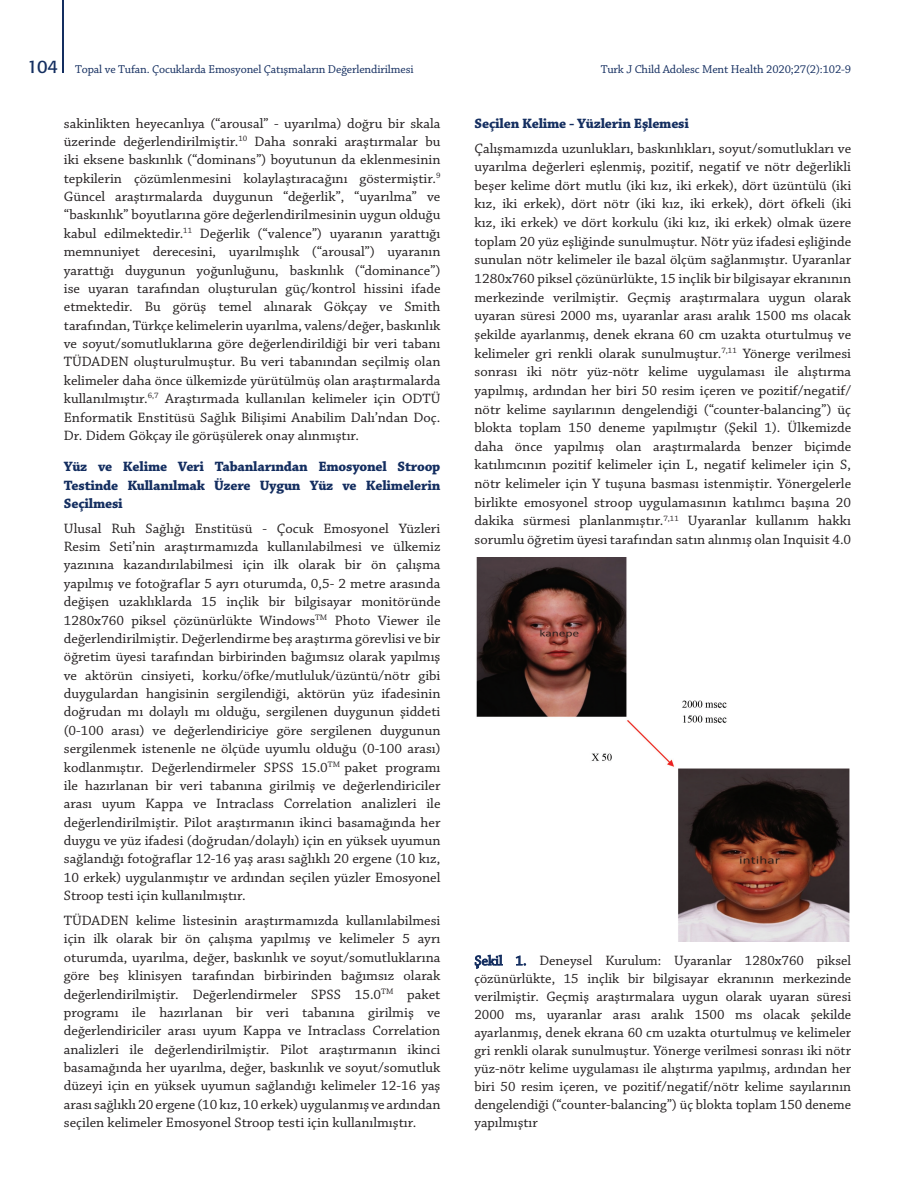
<style>
.page{position:relative;width:915px;height:1191px;background:#fff}
.page>*{position:absolute;margin:0;border:0;box-sizing:border-box;transform-origin:0 0}
.t1{font:14.25px/18.3px "Chaparral Pro";color:#231f20;text-align:justify}
.t2{font:700 14.25px/18.3px "Chaparral Pro";letter-spacing:-.015em;color:#142e60;text-align:justify}
.t3{font:12px "Chaparral Pro";letter-spacing:-.01em;color:#142e60}
.s1{font-family:"Formata Tr";font-size:18px}
.s2{color:#142e60}
</style>
<div class="page">
<hr style="left:62px;top:0;width:2px;height:73px;background:#142e60">
<img style="left:476px;top:558px;width:374px;height:383px">
<p class="t3" style="left:27px;top:62px;width:388px"><span class="s1">104</span> Topal ve Tufan. Çocuklarda Emosyonel Çatışmaların Değerlendirilmesi</p>
<p class="t3" style="left:600px;top:62px;width:252px">Turk J Child Adolesc Ment Health 2020;27(2):102-9</p>
<p class="t1" style="left:64px;top:114px;width:378px">sakinlikten heyecanlıya (“arousal” - uyarılma) doğru bir skala üzerinde değerlendirilmiştir.<sup>10</sup> Daha sonraki araştırmalar bu iki eksene baskınlık (“dominans”) boyutunun da eklenmesinin tepkilerin çözümlenmesini kolaylaştıracağını göstermiştir.<sup>9<br></sup>Güncel araştırmalarda duygunun “değerlik”, “uyarılma” ve “baskınlık” boyutlarına göre değerlendirilmesinin uygun olduğu kabul edilmektedir.<sup>11</sup> Değerlik (“valence”) uyaranın yarattığı memnuniyet derecesini, uyarılmışlık (“arousal”) uyaranın yarattığı duygunun yoğunluğunu, baskınlık (“dominance”) ise uyaran tarafından oluşturulan güç/kontrol hissini ifade etmektedir. Bu görüş temel alınarak Gökçay ve Smith tarafından, Türkçe kelimelerin uyarılma, valens/değer, baskınlık ve soyut/somutluklarına göre değerlendirildiği bir veri tabanı TÜDADEN oluşturulmuştur. Bu veri tabanından seçilmiş olan kelimeler daha önce ülkemizde yürütülmüş olan araştırmalarda kullanılmıştır.<sup>6,7</sup> Araştırmada kullanılan kelimeler için ODTÜ Enformatik Enstitüsü Sağlık Bilişimi Anabilim Dalı’ndan Doç.<br>Dr. Didem Gökçay ile görüşülerek onay alınmıştır.</p>
<p class="t2" style="left:64px;top:458px;width:378px">Yüz ve Kelime Veri Tabanlarından Emosyonel Stroop Testinde Kullanılmak Üzere Uygun Yüz ve Kelimelerin Seçilmesi</p>
<p class="t1" style="left:64px;top:519px;width:378px">Ulusal Ruh Sağlığı Enstitüsü - Çocuk Emosyonel Yüzleri Resim Seti’nin araştırmamızda kullanılabilmesi ve ülkemiz yazınına kazandırılabilmesi için ilk olarak bir ön çalışma yapılmış ve fotoğraflar 5 ayrı oturumda, 0,5- 2 metre arasında değişen uzaklıklarda 15 inçlik bir bilgisayar monitöründe 1280x760 piksel çözünürlükte Windows<sup>TM</sup> Photo Viewer ile değerlendirilmiştir. Değerlendirme beş araştırma görevlisi ve bir öğretim üyesi tarafından birbirinden bağımsız olarak yapılmış ve aktörün cinsiyeti, korku/öfke/mutluluk/üzüntü/nötr gibi duygulardan hangisinin sergilendiği, aktörün yüz ifadesinin doğrudan mı dolaylı mı olduğu, sergilenen duygunun şiddeti (0-100 arası) ve değerlendiriciye göre sergilenen duygunun sergilenmek istenenle ne ölçüde uyumlu olduğu (0-100 arası) kodlanmıştır. Değerlendirmeler SPSS 15.0<sup>TM</sup> paket programı ile hazırlanan bir veri tabanına girilmiş ve değerlendiriciler arası uyum Kappa ve Intraclass Correlation analizleri ile değerlendirilmiştir. Pilot araştırmanın ikinci basamağında her duygu ve yüz ifadesi (doğrudan/dolaylı) için en yüksek uyumun sağlandığı fotoğraflar 12-16 yaş arası sağlıklı 20 ergene (10 kız, 10 erkek) uygulanmıştır ve ardından seçilen yüzler Emosyonel Stroop testi için kullanılmıştır.</p>
<p class="t1" style="left:64px;top:912px;width:378px">TÜDADEN kelime listesinin araştırmamızda kullanılabilmesi için ilk olarak bir ön çalışma yapılmış ve kelimeler 5 ayrı oturumda, uyarılma, değer, baskınlık ve soyut/somutluklarına göre beş klinisyen tarafından birbirinden bağımsız olarak değerlendirilmiştir. Değerlendirmeler SPSS 15.0<sup>TM</sup> paket programı ile hazırlanan bir veri tabanına girilmiş ve değerlendiriciler arası uyum Kappa ve Intraclass Correlation analizleri ile değerlendirilmiştir. Pilot araştırmanın ikinci basamağında her uyarılma, değer, baskınlık ve soyut/somutluk düzeyi için en yüksek uyumun sağlandığı kelimeler 12-16 yaş arası sağlıklı 20 ergene (10 kız, 10 erkek) uygulanmış ve ardından seçilen kelimeler Emosyonel Stroop testi için kullanılmıştır.</p>
<p class="t2" style="left:474px;top:114px;width:216px">Seçilen Kelime - Yüzlerin Eşlemesi</p>
<p class="t1" style="left:474px;top:139px;width:378px">Çalışmamızda uzunlukları, baskınlıkları, soyut/somutlukları ve uyarılma değerleri eşlenmiş, pozitif, negatif ve nötr değerlikli beşer kelime dört mutlu (iki kız, iki erkek), dört üzüntülü (iki kız, iki erkek), dört nötr (iki kız, iki erkek), dört öfkeli (iki kız, iki erkek) ve dört korkulu (iki kız, iki erkek) olmak üzere toplam 20 yüz eşliğinde sunulmuştur. Nötr yüz ifadesi eşliğinde sunulan nötr kelimeler ile bazal ölçüm sağlanmıştır. Uyaranlar 1280x760 piksel çözünürlükte, 15 inçlik bir bilgisayar ekranının merkezinde verilmiştir. Geçmiş araştırmalara uygun olarak uyaran süresi 2000 ms, uyaranlar arası aralık 1500 ms olacak şekilde ayarlanmış, denek ekrana 60 cm uzakta oturtulmuş ve kelimeler gri renkli olarak sunulmuştur.<sup>7,11</sup> Yönerge verilmesi sonrası iki nötr yüz-nötr kelime uygulaması ile alıştırma yapılmış, ardından her biri 50 resim içeren ve pozitif/negatif/ nötr kelime sayılarının dengelendiği (“counter-balancing”) üç blokta toplam 150 deneme yapılmıştır (Şekil 1). Ülkemizde daha önce yapılmış olan araştırmalarda benzer biçimde katılımcının pozitif kelimeler için L, negatif kelimeler için S, nötr kelimeler için Y tuşuna basması istenmiştir. Yönergelerle birlikte emosyonel stroop uygulamasının katılımcı başına 20 dakika sürmesi planlanmıştır.<sup>7,11</sup> Uyaranlar kullanım hakkı sorumlu öğretim üyesi tarafından satın alınmış olan Inquisit 4.0</p>
<p class="t1" style="left:474px;top:952px;width:378px"><span class="s2">Şekil 1.</span> Deneysel Kurulum: Uyaranlar 1280x760 piksel çözünürlükte, 15 inçlik bir bilgisayar ekranının merkezinde verilmiştir. Geçmiş araştırmalara uygun olarak uyaran süresi 2000 ms, uyaranlar arası aralık 1500 ms olacak şekilde ayarlanmış, denek ekrana 60 cm uzakta oturtulmuş ve kelimeler gri renkli olarak sunulmuştur. Yönerge verilmesi sonrası iki nötr yüz-nötr kelime uygulaması ile alıştırma yapılmış, ardından her biri 50 resim içeren, ve pozitif/negatif/nötr kelime sayılarının dengelendiği (“counter-balancing”) üç blokta toplam 150 deneme yapılmıştır</p>
</div>
